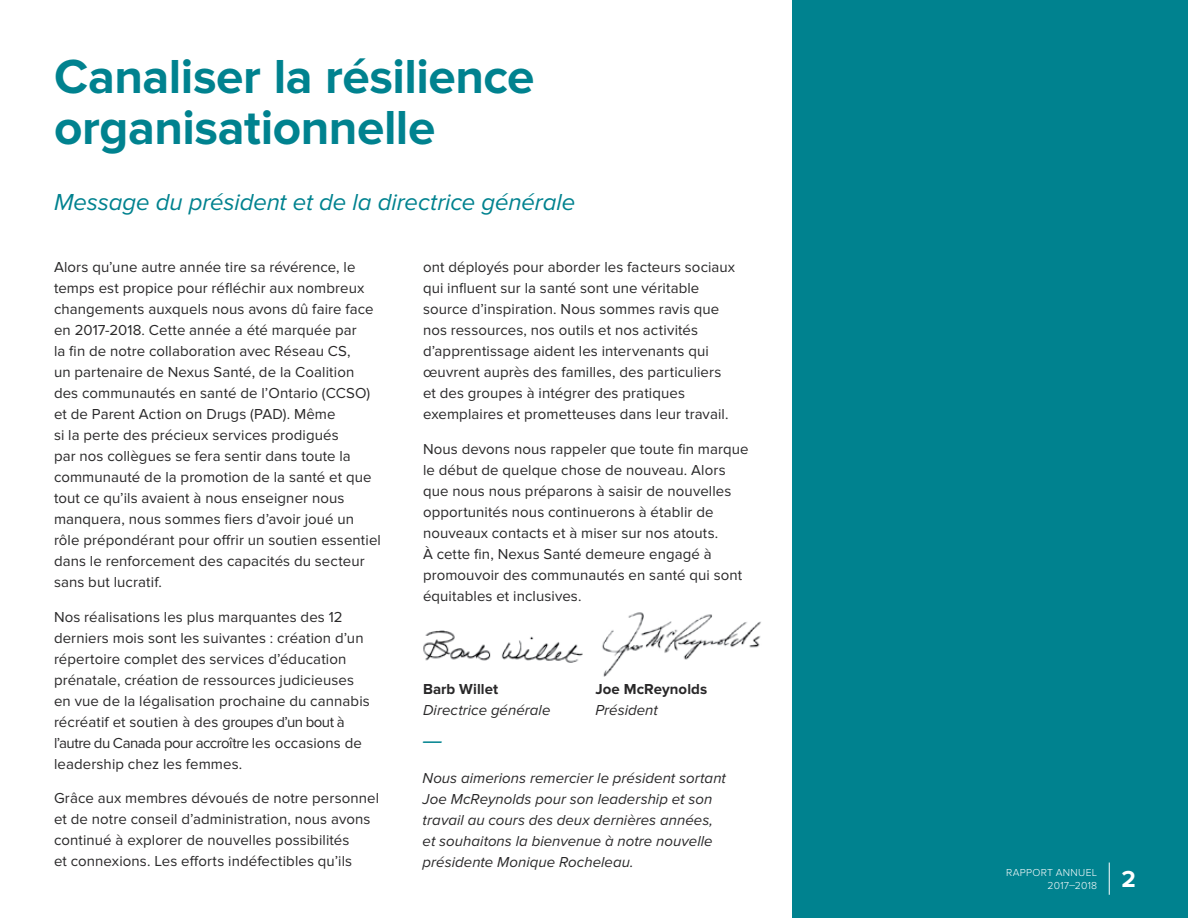
<style>
.page{position:relative;width:1188px;height:918px;background:#fff}
.page>*{position:absolute;margin:0;border:0;box-sizing:border-box;transform-origin:0 0}
.t1{font:700 49.5px/51px "Proxima Nova";letter-spacing:-.01em;color:#00828f}
.t2{font:italic 24px "Proxima Nova";letter-spacing:-.005em;color:#00828f}
.t3{font:700 24px "Proxima Nova";color:#fff}
.t4{font:italic 24px "Proxima Nova";color:#0d8994}
.t5{font:15px/21px "Proxima Nova";letter-spacing:.005em;color:#292829}
.t6{font:italic 15px/21px "Proxima Nova";color:#292829}
.t7{font:700 15px "Proxima Nova";letter-spacing:.005em;color:#292829}
.t8{font:300 10.5px/12.6px "Proxima Nova";letter-spacing:.03em;color:#fff;text-align:right}
</style>
<div class="page">
<img style="left:423px;top:630px;width:160px;height:33px">
<div style="left:792px;top:0;width:396px;height:918px;background:#00828f"></div>
<hr style="left:1109px;top:863px;width:1px;height:32px;background:#fff">
<img style="left:602px;top:612px;width:159px;height:65px">
<h1 class="t1" style="left:54px;top:52px;width:482px">Canaliser la résilience organisationnelle</h1>
<h2 class="t2" style="left:54px;top:188px;width:523px">Message du président et de la directrice générale</h2>
<p class="t5" style="left:54px;top:257px;width:328px">Alors qu’une autre année tire sa révérence, le temps est propice pour réfléchir aux nombreux changements auxquels nous avons dû faire face en 2017-2018. Cette année a été marquée par<br>la fin de notre collaboration avec Réseau CS,<br>un partenaire de Nexus Santé, de la Coalition des communautés en santé de l’Ontario (CCSO) et de Parent Action on Drugs (PAD). Même<br>si la perte des précieux services prodigués<br>par nos collègues se fera sentir dans toute la communauté de la promotion de la santé et que tout ce qu’ils avaient à nous enseigner nous manquera, nous sommes fiers d’avoir joué un rôle prépondérant pour offrir un soutien essentiel dans le renforcement des capacités du secteur sans but lucratif.</p>
<p class="t5" style="left:54px;top:607px;width:317px">Nos réalisations les plus marquantes des 12 derniers mois sont les suivantes : création d’un répertoire complet des services d’éducation prénatale, création de ressources judicieuses en vue de la légalisation prochaine du cannabis récréatif et soutien à des groupes d’un bout à l’autre du Canada pour accroître les occasions de leadership chez les femmes.</p>
<p class="t5" style="left:54px;top:788px;width:327px">Grâce aux membres dévoués de notre personnel et de notre conseil d’administration, nous avons continué à explorer de nouvelles possibilités<br>et connexions. Les efforts indéfectibles qu’ils</p>
<p class="t5" style="left:423px;top:257px;width:314px">ont déployés pour aborder les facteurs sociaux qui influent sur la santé sont une véritable source d’inspiration. Nous sommes ravis que nos ressources, nos outils et nos activités d’apprentissage aident les intervenants qui œuvrent auprès des familles, des particuliers et des groupes à intégrer des pratiques exemplaires et prometteuses dans leur travail.</p>
<p class="t5" style="left:423px;top:439px;width:327px">Nous devons nous rappeler que toute fin marque le début de quelque chose de nouveau. Alors que nous nous préparons à saisir de nouvelles opportunités nous continuerons à établir de nouveaux contacts et à miser sur nos atouts.<br>À cette fin, Nexus Santé demeure engagé à promouvoir des communautés en santé qui sont équitables et inclusives.</p>
<p class="t7" style="left:423px;top:680px;width:77px">Barb Willet</p>
<p class="t6" style="left:423px;top:699px;width:129px">Directrice générale</p>
<p class="t7" style="left:596px;top:680px;width:113px">Joe McReynolds</p>
<p class="t6" style="left:596px;top:699px;width:64px">Président</p>
<h2 class="t4" style="left:423px;top:727px;width:21px">—</h2>
<p class="t6" style="left:423px;top:768px;width:305px">Nous aimerions remercier le président sortant Joe McReynolds pour son leadership et son travail au cours des deux dernières années, et souhaitons la bienvenue à notre nouvelle présidente Monique Rocheleau.</p>
<p class="t8" style="left:1006px;top:867px;width:93px">RAPPORT ANNUEL<br>2017–2018</p>
<h2 class="t3" style="left:1121px;top:865px;width:16px">2</h2>
</div>
